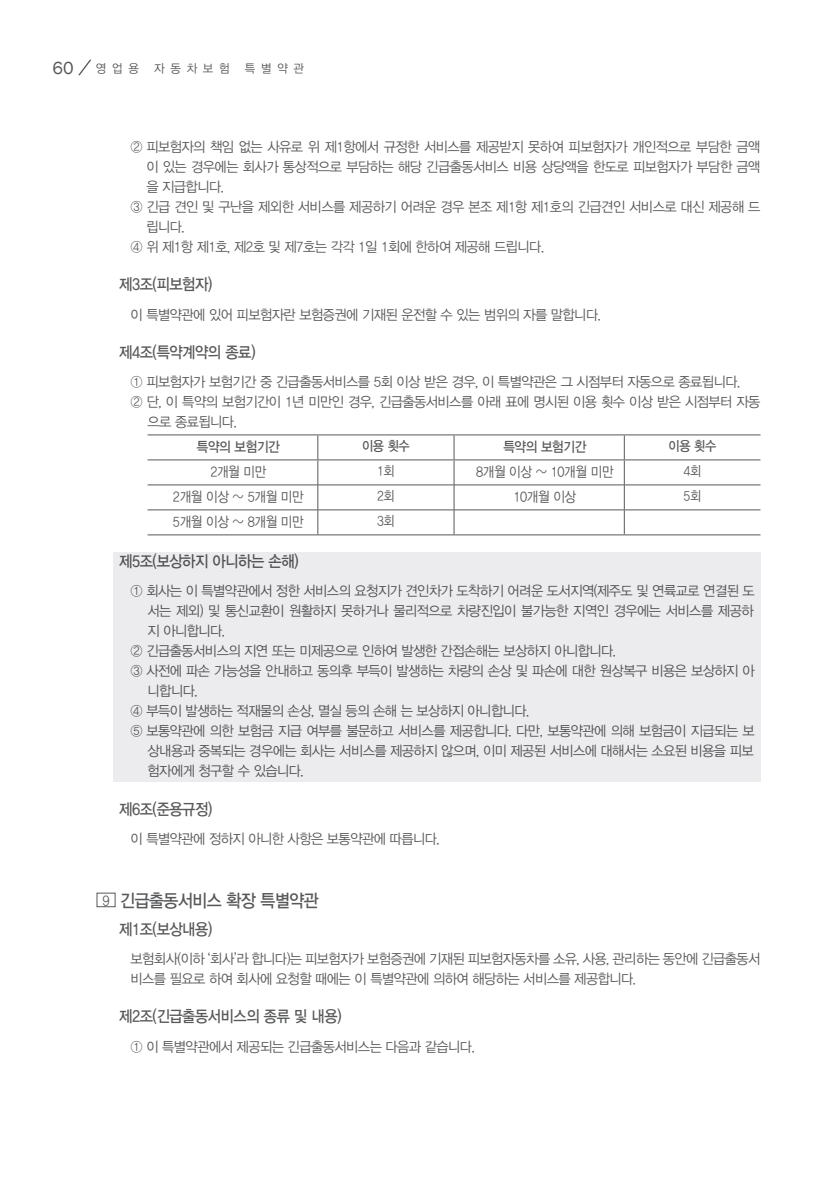
<style>
.page{position:relative;width:840px;height:1191px;background:#fff}
.page>*{position:absolute;margin:0;border:0;box-sizing:border-box;transform-origin:0 0}
.제1장_조{font:18px "YDVYGO Std 33";letter-spacing:-.03em;color:#57585a;scale:.9 1}
.제1절{font:16px "YDVYGO Std 33";letter-spacing:-.03em;color:#57585a;scale:.9 1}
.본문_내어쓰기{font:14px/20px "YDVYGO Std 32";letter-spacing:-.04em;color:#57585a;scale:.95 1}
.본문{font:14px/20px "YDVYGO Std 32";letter-spacing:-.04em;color:#57585a;scale:.95 1}
.표하시라{font:14px "YDVYGO Std 32";letter-spacing:-.03em;color:#57585a;scale:.9 1}
.표하시라-2{font:14px "YDVYGO Std 33";letter-spacing:-.03em;color:#57585a;scale:.9 1}
.본문_내어쓰기-2{font:14px "YDVYGO Std 32";letter-spacing:-.04em;color:#57585a;scale:.9 1}
.표내용{font:13.6px "YDVYGO Std 32";letter-spacing:-.03em;color:#57585a;scale:.9 1}
.표내용-2{font:13.6px "YDVYGO Std 33";letter-spacing:-.03em;color:#57585a;scale:.9 1}
.t1{font:12px "YDVYGO Std 12";letter-spacing:.5em;color:#57585a;scale:.95 1}
.s1{font-family:"Franklin Gothic";font-size:18px}
</style>
<div class="page">
<svg style="left:78px;top:60px;width:13px;height:15px"></svg>
<hr style="left:147px;top:484px;width:170px;height:1px;background:#57585a">
<hr style="left:317px;top:484px;width:137px;height:1px;background:#57585a">
<hr style="left:454px;top:484px;width:170px;height:1px;background:#57585a">
<hr style="left:624px;top:484px;width:136px;height:1px;background:#57585a">
<hr style="left:147px;top:509px;width:170px;height:1px;background:#57585a">
<hr style="left:317px;top:509px;width:137px;height:1px;background:#57585a">
<svg style="left:317px;top:435px;width:1px;height:99px"></svg>
<hr style="left:454px;top:509px;width:170px;height:1px;background:#57585a">
<svg style="left:453px;top:435px;width:1px;height:99px"></svg>
<hr style="left:624px;top:509px;width:136px;height:1px;background:#57585a">
<svg style="left:623px;top:435px;width:1px;height:99px"></svg>
<hr style="left:147px;top:434px;width:170px;height:1px;background:#57585a">
<hr style="left:317px;top:434px;width:137px;height:1px;background:#57585a">
<hr style="left:454px;top:434px;width:170px;height:1px;background:#57585a">
<hr style="left:624px;top:434px;width:136px;height:1px;background:#57585a">
<hr style="left:147px;top:459px;width:170px;height:1px;background:#57585a">
<hr style="left:317px;top:459px;width:137px;height:1px;background:#57585a">
<hr style="left:454px;top:459px;width:170px;height:1px;background:#57585a">
<hr style="left:624px;top:459px;width:136px;height:1px;background:#57585a">
<hr style="left:147px;top:534px;width:170px;height:1px;background:#57585a">
<hr style="left:317px;top:534px;width:137px;height:1px;background:#57585a">
<hr style="left:454px;top:534px;width:170px;height:1px;background:#57585a">
<hr style="left:624px;top:534px;width:136px;height:1px;background:#57585a">
<div style="left:96px;top:892px;width:19px;height:15px;border:1px solid #57585a"></div>
<div style="left:113px;top:552px;width:647px;height:229px;background:#ececee"></div>
<p class="t1" style="left:52px;top:62px;width:92px"><span class="s1">60</span> 영업용</p>
<p class="t1" style="left:154px;top:62px;width:81px">자동차보험</p>
<p class="t1" style="left:245px;top:62px;width:64px">특별약관</p>
<p class="본문" style="left:146px;top:137px;width:647px;text-align:justify;text-indent:-16px">② 피보험자의 책임 없는 사유로 위 제1항에서 규정한 서비스를 제공받지 못하여 피보험자가 개인적으로 부담한 금액 이 있는 경우에는 회사가 통상적으로 부담하는 해당 긴급출동서비스 비용 상당액을 한도로 피보험자가 부담한 금액 을 지급합니다.</p>
<p class="본문" style="left:146px;top:197px;width:647px;text-indent:-16px">③ 긴급 견인 및 구난을 제외한 서비스를 제공하기 어려운 경우 본조 제1항 제1호의 긴급견인 서비스로 대신 제공해 드 립니다.</p>
<p class="본문" style="left:130px;top:237px;width:437px">④ 위 제1항 제1호, 제2호 및 제7호는 각각 1일 1회에 한하여 제공해 드립니다.</p>
<p class="제1절" style="left:119px;top:276px;width:105px">제3조(피보험자)</p>
<p class="본문" style="left:130px;top:305px;width:496px">이 특별약관에 있어 피보험자란 보험증권에 기재된 운전할 수 있는 범위의 자를 말합니다.</p>
<p class="제1절" style="left:119px;top:344px;width:153px">제4조(특약계약의 종료)</p>
<p class="본문_내어쓰기" style="left:130px;top:372px;width:643px">① 피보험자가 보험기간 중 긴급출동서비스를 5회 이상 받은 경우, 이 특별약관은 그 시점부터 자동으로 종료됩니다.</p>
<p class="본문_내어쓰기" style="left:147px;top:392px;width:646px;text-indent:-17px">② 단, 이 특약의 보험기간이 1년 미만인 경우, 긴급출동서비스를 아래 표에 명시된 이용 횟수 이상 받은 시점부터 자동 으로 종료됩니다.</p>
<p class="표하시라-2" style="left:197px;top:439px;width:94px">특약의 보험기간</p>
<p class="표내용-2" style="left:362px;top:439px;width:54px">이용 횟수</p>
<p class="표하시라-2" style="left:503px;top:439px;width:94px">특약의 보험기간</p>
<p class="표내용-2" style="left:668px;top:439px;width:54px">이용 횟수</p>
<p class="표하시라" style="left:210px;top:464px;width:64px">2개월 미만</p>
<p class="표내용" style="left:377px;top:464px;width:21px">1회</p>
<p class="표하시라" style="left:476px;top:464px;width:154px">8개월 이상 ~ 10개월 미만</p>
<p class="표내용" style="left:683px;top:464px;width:21px">4회</p>
<p class="표하시라" style="left:173px;top:489px;width:147px">2개월 이상 ~ 5개월 미만</p>
<p class="표내용" style="left:377px;top:489px;width:21px">2회</p>
<p class="표하시라" style="left:513px;top:489px;width:71px">10개월 이상</p>
<p class="표내용" style="left:683px;top:489px;width:21px">5회</p>
<p class="표하시라" style="left:173px;top:514px;width:147px">5개월 이상 ~ 8개월 미만</p>
<p class="표내용" style="left:377px;top:514px;width:21px">3회</p>
<p class="제1절" style="left:119px;top:553px;width:201px">제5조(보상하지 아니하는 손해)</p>
<p class="본문_내어쓰기" style="left:147px;top:581px;width:640px;text-align:justify;text-indent:-17px">① 회사는 이 특별약관에서 정한 서비스의 요청지가 견인차가 도착하기 어려운 도서지역(제주도 및 연륙교로 연결된 도 서는 제외) 및 통신교환이 원활하지 못하거나 물리적으로 차량진입이 불가능한 지역인 경우에는 서비스를 제공하 지 아니합니다.</p>
<p class="본문_내어쓰기" style="left:130px;top:641px;width:512px">② 긴급출동서비스의 지연 또는 미제공으로 인하여 발생한 간접손해는 보상하지 아니합니다.</p>
<p class="본문_내어쓰기" style="left:147px;top:661px;width:640px;text-indent:-17px">③ 사전에 파손 가능성을 안내하고 동의후 부득이 발생하는 차량의 손상 및 파손에 대한 원상복구 비용은 보상하지 아 니합니다.</p>
<p class="본문_내어쓰기" style="left:130px;top:701px;width:421px">④ 부득이 발생하는 적재물의 손상, 멸실 등의 손해 는 보상하지 아니합니다.</p>
<p class="본문_내어쓰기" style="left:147px;top:721px;width:640px;text-align:justify;text-indent:-17px">⑤ 보통약관에 의한 보험금 지급 여부를 불문하고 서비스를 제공합니다. 다만, 보통약관에 의해 보험금이 지급되는 보 상내용과 중복되는 경우에는 회사는 서비스를 제공하지 않으며, 이미 제공된 서비스에 대해서는 소요된 비용을 피보 험자에게 청구할 수 있습니다.</p>
<p class="제1절" style="left:119px;top:800px;width:105px">제6조(준용규정)</p>
<p class="본문" style="left:130px;top:829px;width:327px">이 특별약관에 정하지 아니한 사항은 보통약관에 따릅니다.</p>
<p class="본문_내어쓰기-2" style="left:102px;top:893px;width:9px">9</p>
<p class="제1장_조" style="left:120px;top:891px;width:222px">긴급출동서비스 확장 특별약관</p>
<p class="제1절" style="left:119px;top:920px;width:105px">제1조(보상내용)</p>
<p class="본문" style="left:130px;top:949px;width:664px">보험회사(이하 ‘회사’라 합니다)는 피보험자가 보험증권에 기재된 피보험자동차를 소유, 사용, 관리하는 동안에 긴급출동서 비스를 필요로 하여 회사에 요청할 때에는 이 특별약관에 의하여 해당하는 서비스를 제공합니다.</p>
<p class="제1절" style="left:119px;top:1008px;width:249px">제2조(긴급출동서비스의 종류 및 내용)</p>
<p class="본문" style="left:130px;top:1036px;width:364px">① 이 특별약관에서 제공되는 긴급출동서비스는 다음과 같습니다.</p>
</div>
